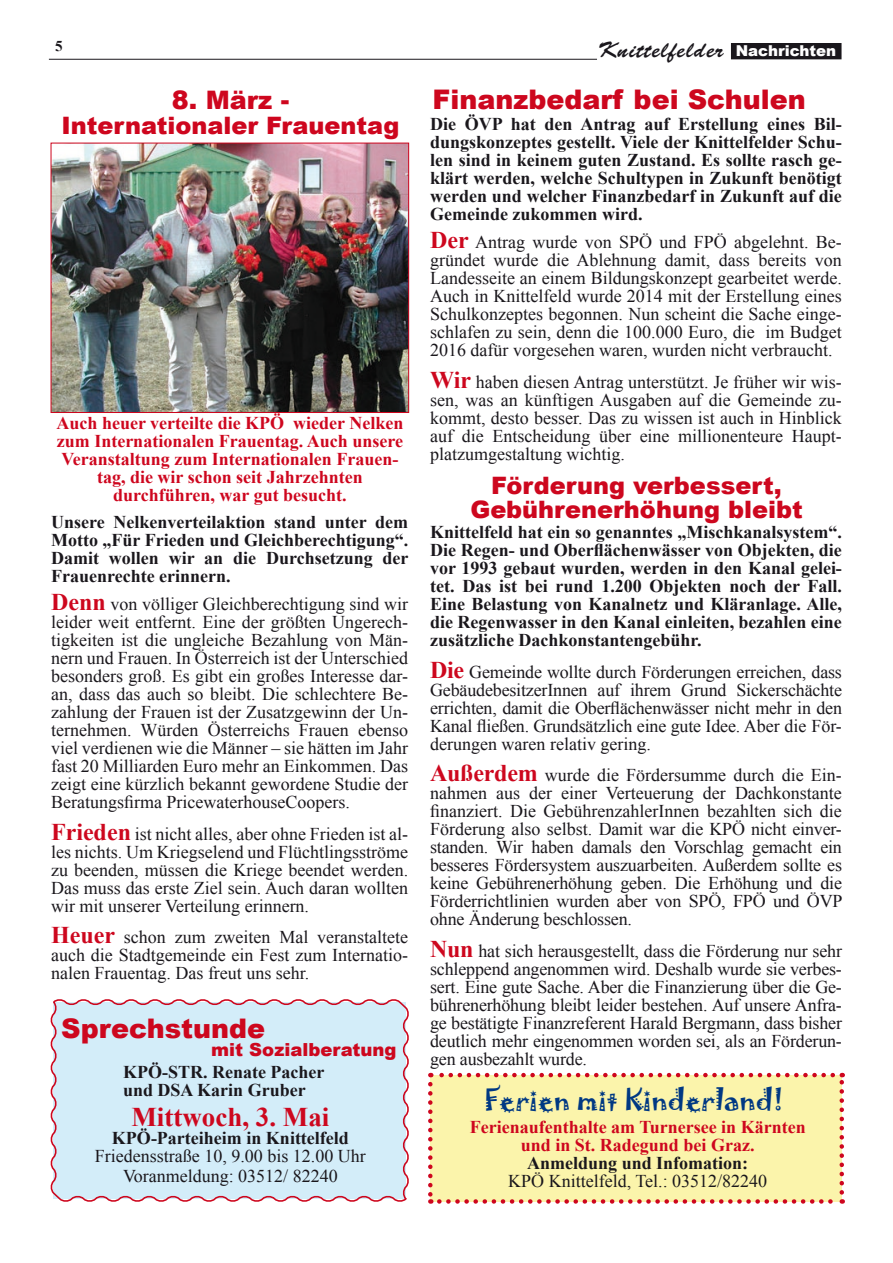
<style>
.page{position:relative;width:893px;height:1263px;background:#fff}
.page>*{position:absolute;margin:0;border:0;box-sizing:border-box;transform-origin:0 0}
.t1{font:900 27px "Arial";color:#cd071e}
.t2{font:27px "Jokerman";color:#003883}
.t3{font:700 27px "Times New Roman";color:#cd071e}
.t4{font:900 25.5px "Arial";color:#ce061e}
.t5{font:900 24px "Arial";color:#cd071e}
.t6{font:900 24px "Arial";color:#ce061e}
.t7{font:22.5px "Brush Script";letter-spacing:.05em;color:#1a171c}
.t8{font:18px/18px "Times New Roman";color:#1a171c;text-align:justify}
.t9{font:700 18px/18px "Times New Roman";color:#1a171c;text-align:justify}
.t10{font:700 18px/18px "Times New Roman";color:#ce061e;text-align:center}
.t11{font:900 18px "Arial";color:#cd071e}
.t12{font:900 15px "Arial";color:#fff}
.t13{font:700 15px "Times New Roman";color:#1a171c}
.s1{font-weight:700;font-size:24px;color:#cd071e}
</style>
<div class="page">
<div style="left:731px;top:44px;width:110px;height:15px;background:#1a171c"></div>
<div style="left:731px;top:43px;width:110px;height:16px;border:1px solid #1a171c"></div>
<hr style="left:49px;top:59px;width:548px;height:1px;background:#1a171c">
<img style="left:53px;top:145px;width:354px;height:266px">
<div style="left:51px;top:143px;width:358px;height:270px;border:1px solid #ce061e"></div>
<div style="left:50px;top:999px;width:359px;height:203px;background:#d3edf9"></div>
<div style="left:430px;top:1075px;width:412px;height:126px;background:#fbf4ab"></div>
<svg style="left:428px;top:1084px;width:5px;height:120px"></svg>
<svg style="left:439px;top:1199px;width:404px;height:5px"></svg>
<svg style="left:839px;top:1073px;width:5px;height:119px"></svg>
<svg style="left:430px;top:1073px;width:403px;height:4px"></svg>
<p class="t13" style="left:55px;top:35px;width:9px">5</p>
<p class="t7" style="left:598px;top:37px;width:127px">Knittelfelder</p>
<p class="t4" style="left:172px;top:81px;width:119px">8. März -</p>
<p class="t6" style="left:61px;top:108px;width:340px">Internationaler Frauentag</p>
<p class="t12" style="left:736px;top:40px;width:102px">Nachrichten</p>
<p class="t1" style="left:432px;top:80px;width:375px">Finanzbedarf bei Schulen</p>
<p class="t9" style="left:430px;top:114px;width:413px">Die ÖVP hat den Antrag auf Erstellung eines Bil&shy;dungskonzeptes gestellt. Viele der Knittelfelder Schu&shy;len sind in keinem guten Zustand. Es sollte rasch ge&shy;klärt werden, welche Schultypen in Zukunft benötigt werden und welcher Finanzbedarf in Zukunft auf die Gemeinde zukommen wird.</p>
<p class="t8" style="left:430px;top:233px;width:413px"><span class="s1">Der</span> Antrag wurde von SPÖ und FPÖ abgelehnt. Be&shy;gründet wurde die Ablehnung damit, dass bereits von Landesseite an einem Bildungskonzept gearbeitet werde.<br>Auch in Knittelfeld wurde 2014 mit der Erstellung eines Schulkonzeptes begonnen. Nun scheint die Sache einge&shy;schlafen zu sein, denn die 100.000 Euro, die im Budget 2016 dafür vorgesehen waren, wurden nicht verbraucht.</p>
<p class="t8" style="left:430px;top:372px;width:413px"><span class="s1">Wir</span> haben diesen Antrag unterstützt. Je früher wir wis&shy;sen, was an künftigen Ausgaben auf die Gemeinde zu&shy;kommt, desto besser. Das zu wissen ist auch in Hinblick auf die Entscheidung über eine millionenteure Haupt&shy;platzumgestaltung wichtig.</p>
<p class="t10" style="left:57px;top:413px;width:348px">Auch heuer verteilte die KPÖ wieder Nelken zum Internationalen Frauentag. Auch unsere Veranstaltung zum Internationalen Frauen&shy;tag, die wir schon seit Jahrzehnten</p>
<p class="t10" style="left:113px;top:485px;width:235px">durchführen, war gut besucht.</p>
<p class="t5" style="left:491px;top:468px;width:292px">Förderung verbessert,</p>
<p class="t5" style="left:470px;top:492px;width:334px">Gebührenerhöhung bleibt</p>
<p class="t9" style="left:51px;top:512px;width:359px">Unsere Nelkenverteilaktion stand unter dem Motto „Für Frieden und Gleichberechtigung“.<br>Damit wollen wir an die Durchsetzung der Frauenrechte erinnern.</p>
<p class="t8" style="left:51px;top:595px;width:359px"><span class="s1">Denn</span> von völliger Gleichberechtigung sind wir leider weit entfernt. Eine der größten Ungerech&shy;tigkeiten ist die ungleiche Bezahlung von Män&shy;nern und Frauen. In Österreich ist der Unterschied besonders groß. Es gibt ein großes Interesse dar&shy;an, dass das auch so bleibt. Die schlechtere Be&shy;zahlung der Frauen ist der Zusatzgewinn der Un&shy;ternehmen. Würden Österreichs Frauen ebenso viel verdienen wie die Männer – sie hätten im Jahr fast 20 Milliarden Euro mehr an Einkommen. Das zeigt eine kürzlich bekannt gewordene Studie der Beratungsfirma PricewaterhouseCoopers.</p>
<p class="t8" style="left:51px;top:825px;width:359px"><span class="s1">Frieden</span> ist nicht alles, aber ohne Frieden ist al&shy;les nichts. Um Kriegselend und Flüchtlingsströme zu beenden, müssen die Kriege beendet werden.<br>Das muss das erste Ziel sein. Auch daran wollten wir mit unserer Verteilung erinnern.</p>
<p class="t8" style="left:51px;top:928px;width:359px"><span class="s1">Heuer</span> schon zum zweiten Mal veranstaltete auch die Stadtgemeinde ein Fest zum Internatio&shy;nalen Frauentag. Das freut uns sehr.</p>
<p class="t9" style="left:430px;top:522px;width:413px">Knittelfeld hat ein so genanntes „Mischkanalsystem“.<br>Die Regen- und Oberflächenwässer von Objekten, die vor 1993 gebaut wurden, werden in den Kanal gelei&shy;tet. Das ist bei rund 1.200 Objekten noch der Fall.<br>Eine Belastung von Kanalnetz und Kläranlage. Alle, die Regenwasser in den Kanal einleiten, bezahlen eine zusätzliche Dachkonstantengebühr.</p>
<p class="t8" style="left:430px;top:662px;width:413px"><span class="s1">Die</span> Gemeinde wollte durch Förderungen erreichen, dass GebäudebesitzerInnen auf ihrem Grund Sickerschächte errichten, damit die Oberflächenwässer nicht mehr in den Kanal fließen. Grundsätzlich eine gute Idee. Aber die För&shy;derungen waren relativ gering.</p>
<p class="t8" style="left:430px;top:766px;width:414px"><span class="s1">Außerdem</span> wurde die Fördersumme durch die Ein&shy;nahmen aus der einer Verteuerung der Dachkonstante finanziert. Die GebührenzahlerInnen bezahlten sich die Förderung also selbst. Damit war die KPÖ nicht einver&shy;standen. Wir haben damals den Vorschlag gemacht ein besseres Fördersystem auszuarbeiten. Außerdem sollte es keine Gebührenerhöhung geben. Die Erhöhung und die Förderrichtlinien wurden aber von SPÖ, FPÖ und ÖVP ohne Änderung beschlossen.</p>
<p class="t8" style="left:430px;top:941px;width:413px"><span class="s1">Nun</span> hat sich herausgestellt, dass die Förderung nur sehr schleppend angenommen wird. Deshalb wurde sie verbes&shy;sert. Eine gute Sache. Aber die Finanzierung über die Ge&shy;bührenerhöhung bleibt leider bestehen. Auf unsere Anfra&shy;ge bestätigte Finanzreferent Harald Bergmann, dass bisher deutlich mehr eingenommen worden sei, als an Förderun&shy;gen ausbezahlt wurde.</p>
<p class="t2" style="left:485px;top:1080px;width:301px">Ferien mit Kinderland!</p>
<p class="t10" style="left:470px;top:1118px;width:337px">Ferienaufenthalte am Turnersee in Kärnten</p>
<p class="t10" style="left:521px;top:1136px;width:235px">und in St. Radegund bei Graz.</p>
<p class="t9" style="left:527px;top:1154px;width:223px">Anmeldung und Infomation:</p>
<p class="t8" style="left:508px;top:1172px;width:260px">KPÖ Knittelfeld, Tel.: 03512/82240</p>
<p class="t1" style="left:61px;top:1008px;width:206px">Sprechstunde</p>
<p class="t11" style="left:211px;top:1036px;width:187px">mit Sozialberatung</p>
<p class="t9" style="left:123px;top:1062px;width:203px">KPÖ-STR. Renate Pacher</p>
<p class="t9" style="left:123px;top:1080px;width:184px">und DSA Karin Gruber</p>
<p class="t3" style="left:131px;top:1098px;width:199px">Mittwoch, 3. Mai</p>
<p class="t9" style="left:112px;top:1129px;width:238px">KPÖ-Parteiheim in Knittelfeld</p>
<p class="t8" style="left:95px;top:1147px;width:272px">Friedensstraße 10, 9.00 bis 12.00 Uhr</p>
<p class="t8" style="left:123px;top:1166px;width:216px">Voranmeldung: 03512/ 82240</p>
</div>
